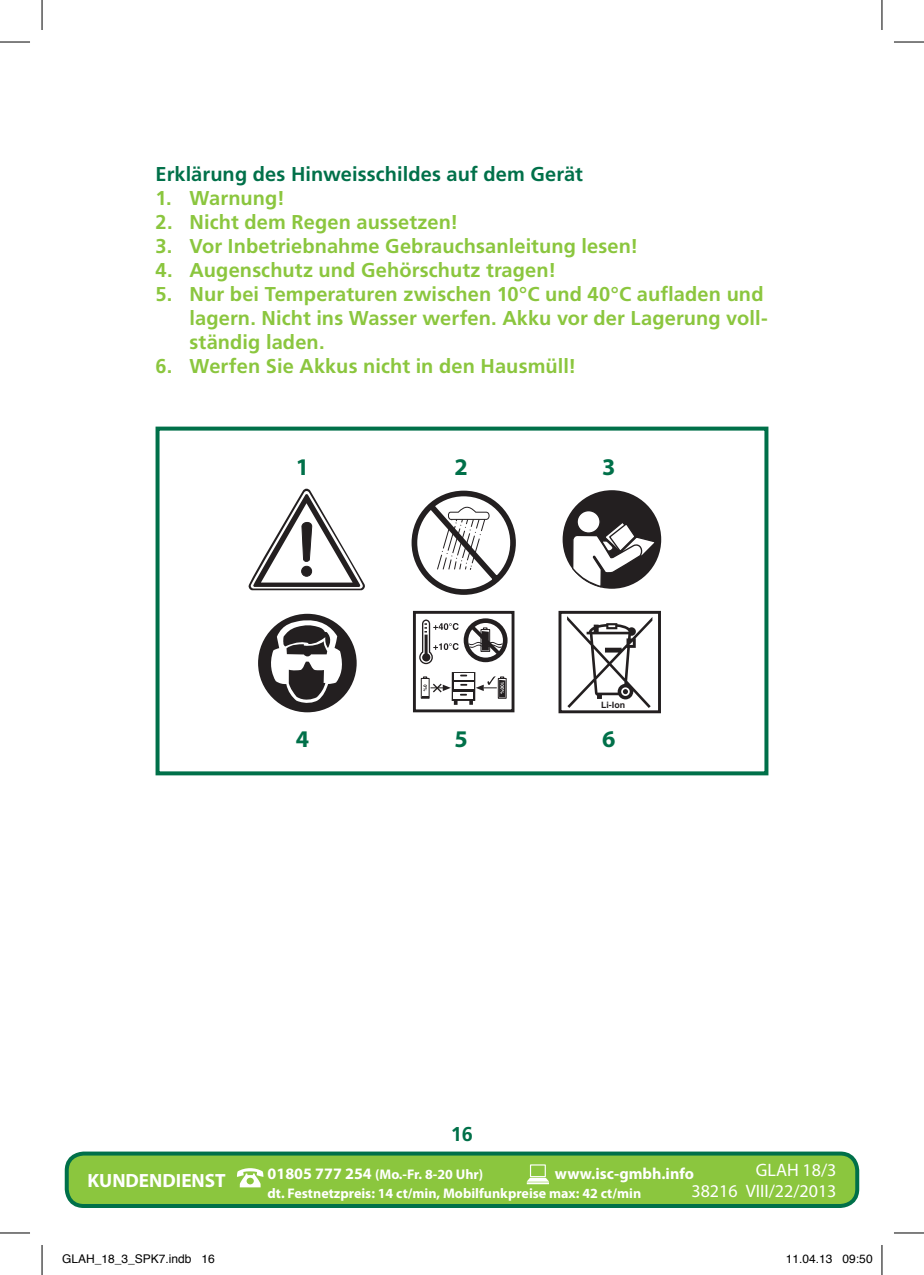
<style>
.page{position:relative;width:924px;height:1275px;background:#fff}
.page>*{position:absolute;margin:0;border:0;box-sizing:border-box;transform-origin:0 0}
.t1{font:700 24px "Myriad Pro";color:#007049}
.t2{font:700 20px/24px "Frutiger";letter-spacing:.005em;color:#8bc63e}
.t3{font:700 20px "Frutiger";letter-spacing:.005em;color:#007049}
.t4{font:700 19.2px "Myriad Pro";color:#fff}
.t5{font:18px/21.6px "Myriad Pro";color:#fff;text-align:right}
.t6{font:700 16px "Myriad Pro";color:#fff}
.t7{font:700 14px/19px "Myriad Pro";color:#fff}
.t8{font:12px "Helvetica";color:#000}
.t9{font:700 8.8px "Helvetica World";color:#231f20}
.s1{font-size:16px}
</style>
<div class="page">
<div style="left:67px;top:1153px;width:789px;height:53px;background:#8bc63e;border-radius:17px"></div>
<div style="left:65px;top:1151px;width:793px;height:57px;border:4px solid #007049;border-radius:17px"></div>
<svg style="left:526px;top:1164px;width:23px;height:20px"></svg>
<svg style="left:237px;top:1168px;width:26px;height:19px"></svg>
<svg style="left:248px;top:489px;width:117px;height:101px"></svg>
<svg style="left:258px;top:614px;width:98px;height:98px"></svg>
<div style="left:413px;top:611px;width:101px;height:101px;border:3px solid #231f20"></div>
<svg style="left:419px;top:618px;width:88px;height:47px"></svg>
<svg style="left:420px;top:672px;width:86px;height:33px"></svg>
<svg style="left:567px;top:616px;width:85px;height:92px"></svg>
<div style="left:558px;top:611px;width:102px;height:102px;border:3px solid #231f20"></div>
<svg style="left:411px;top:490px;width:105px;height:105px"></svg>
<div style="left:562px;top:490px;width:99px;height:99px;background:#231f20;border-radius:50%"></div>
<svg style="left:577px;top:510px;width:22px;height:23px"></svg>
<div style="left:576px;top:510px;width:24px;height:24px;border:1px solid #231f20;border-radius:50%"></div>
<svg style="left:571px;top:520px;width:86px;height:68px"></svg>
<div style="left:155px;top:426px;width:613px;height:349px;border:4px solid #007049"></div>
<hr style="left:0;top:42px;width:30px;height:1px;background:#000">
<hr style="left:893px;top:42px;width:30px;height:1px;background:#000">
<hr style="left:0;top:1232px;width:30px;height:1px;background:#000">
<hr style="left:893px;top:1232px;width:30px;height:1px;background:#000">
<hr style="left:42px;top:0;width:1px;height:30px;background:#000">
<hr style="left:42px;top:1245px;width:1px;height:30px;background:#000">
<hr style="left:881px;top:0;width:1px;height:30px;background:#000">
<hr style="left:881px;top:1245px;width:1px;height:30px;background:#000">
<p class="t3" style="left:155px;top:163px;width:428px">Erklärung des Hinweisschildes auf dem Gerät</p>
<p class="t2" style="left:155px;top:186px;width:131px">1. Warnung!</p>
<p class="t2" style="left:155px;top:210px;width:304px">2. Nicht dem Regen aussetzen!</p>
<p class="t2" style="left:155px;top:234px;width:484px">3. Vor Inbetriebnahme Gebrauchsanleitung lesen!</p>
<p class="t2" style="left:155px;top:258px;width:402px">4. Augenschutz und Gehörschutz tragen!</p>
<p class="t2" style="left:189px;top:282px;width:579px;text-indent:-34px">5. Nur bei Temperaturen zwischen 10°C und 40°C aufladen und lagern. Nicht ins Wasser werfen. Akku vor der Lagerung voll&shy;ständig laden.</p>
<p class="t2" style="left:155px;top:354px;width:422px">6. Werfen Sie Akkus nicht in den Hausmüll!</p>
<p class="t1" style="left:295px;top:453px;width:15px">1</p>
<p class="t1" style="left:602px;top:453px;width:15px">3</p>
<p class="t1" style="left:454px;top:453px;width:15px">2</p>
<p class="t9" style="left:601px;top:700px;width:25px">Li-Ion</p>
<p class="t1" style="left:295px;top:725px;width:15px">4</p>
<p class="t1" style="left:454px;top:725px;width:15px">5</p>
<p class="t1" style="left:602px;top:725px;width:15px">6</p>
<p class="t3" style="left:450px;top:1122px;width:24px">16</p>
<p class="t7" style="left:267px;top:1164px;width:375px"><span class="s1">01805 777 254</span> (Mo.-Fr. 8-20 Uhr)<br>dt. Festnetzpreis: 14 ct/min, Mobilfunkpreise max: 42 ct/min</p>
<p class="t4" style="left:87px;top:1169px;width:140px">KUNDENDIENST</p>
<p class="t6" style="left:554px;top:1164px;width:140px">www.isc-gmbh.info</p>
<p class="t5" style="left:691px;top:1159px;width:146px">GLAH 18/3<br>38216 VIII/22/2013</p>
<p class="t8" style="left:62px;top:1249px;width:154px">GLAH_18_3_SPK7.indb 16</p>
<p class="t8" style="left:785px;top:1249px;width:88px">11.04.13 09:50</p>
</div>
